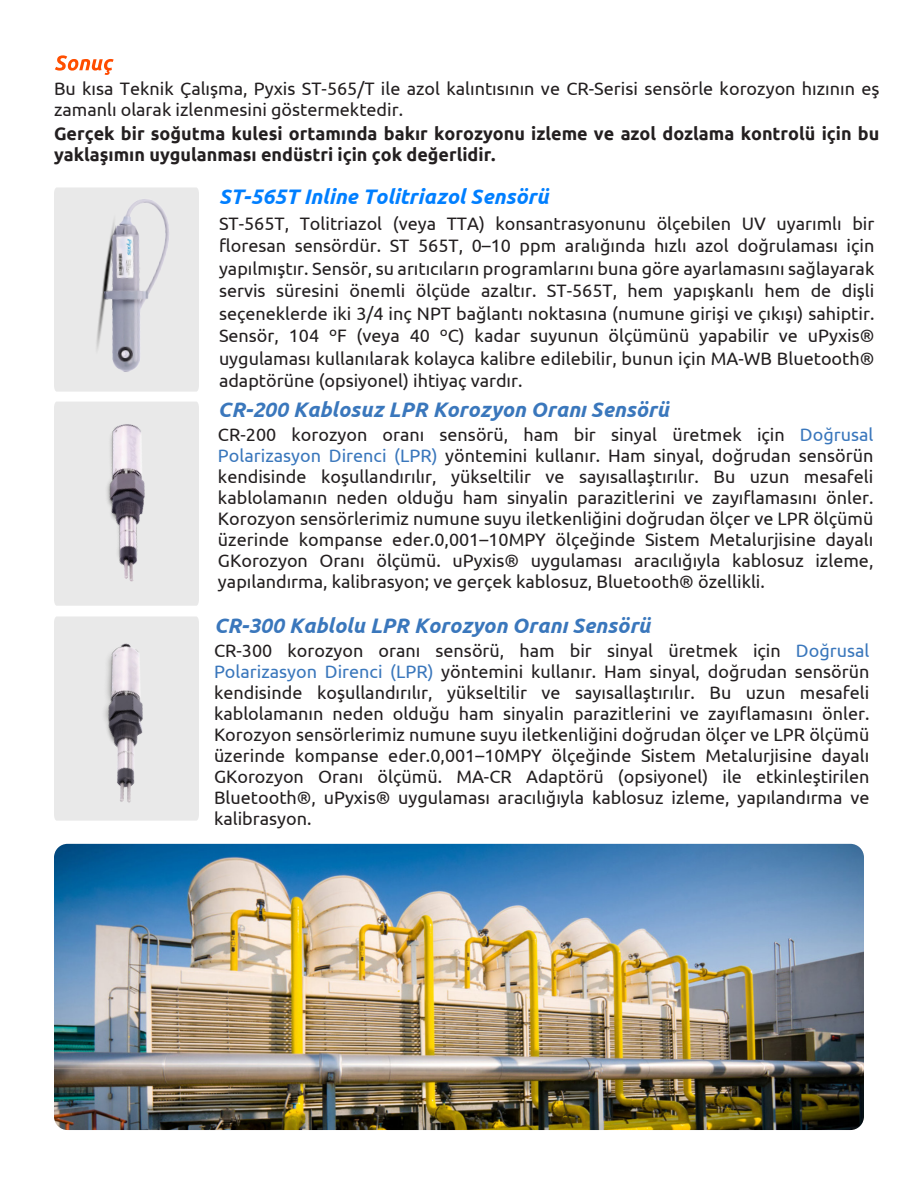
<style>
.page{position:relative;width:918px;height:1188px;background:#fff}
.page>*{position:absolute;margin:0;border:0;box-sizing:border-box;transform-origin:0 0}
.t1{font:italic 700 21px "Ubuntu";color:#3a77bc}
.t2{font:italic 700 21px "Ubuntu";color:#007fff}
.t3{font:18px/21px "Ubuntu";color:#231f20;text-align:justify}
.t4{font:700 18px/21px "Ubuntu";color:#231f20}
.s1{color:#3a77bc}
</style>
<div class="page">
<svg style="left:55px;top:55px;width:59px;height:20px"></svg>
<div style="left:54px;top:188px;width:145px;height:204px;background:#e9e9e9"></div>
<div style="left:54px;top:402px;width:145px;height:204px;background:#e9e9e9"></div>
<div style="left:54px;top:616px;width:145px;height:205px;background:#e9e9e9"></div>
<img style="left:54px;top:844px;width:810px;height:286px;border-radius:14px">
<img style="left:83px;top:190px;width:93px;height:201px">
<img style="left:54px;top:410px;width:145px;height:181px">
<img style="left:54px;top:631px;width:145px;height:182px">
<p class="t3" style="left:54px;top:79px;width:827px">Bu kısa Teknik Çalışma, Pyxis ST-565/T ile azol kalıntısının ve CR-Serisi sensörle korozyon hızının eş zamanlı olarak izlenmesini göstermektedir.</p>
<p class="t4" style="left:54px;top:125px;width:827px">Gerçek bir soğutma kulesi ortamında bakır korozyonu izleme ve azol dozlama kontrolü için bu yaklaşımın uygulanması endüstri için çok değerlidir.</p>
<p class="t2" style="left:219px;top:188px;width:331px">ST-565T Inline Tolitriazol Sensörü</p>
<p class="t3" style="left:219px;top:213px;width:657px;line-height:22.5px">ST-565T, Tolitriazol (veya TTA) konsantrasyonunu ölçebilen UV uyarımlı bir floresan sensördür. ST 565T, 0–10 ppm aralığında hızlı azol doğrulaması için yapılmıştır. Sensör, su arıtıcıların programlarını buna göre ayarlamasını sağlayarak servis süresini önemli ölçüde azaltır. ST-565T, hem yapışkanlı hem de dişli seçeneklerde iki 3/4 inç NPT bağlantı noktasına (numune girişi ve çıkışı) sahiptir.<br>Sensör, 104 ºF (veya 40 ºC) kadar suyunun ölçümünü yapabilir ve uPyxis® uygulaması kullanılarak kolayca kalibre edilebilir, bunun için MA-WB Bluetooth® adaptörüne (opsiyonel) ihtiyaç vardır.</p>
<p class="t1" style="left:218px;top:401px;width:453px">CR-200 Kablosuz LPR Korozyon Oranı Sensörü</p>
<p class="t3" style="left:218px;top:426px;width:657px">CR-200 korozyon oranı sensörü, ham bir sinyal üretmek için <span class="s1">Doğrusal Polarizasyon Direnci (LPR)</span> yöntemini kullanır. Ham sinyal, doğrudan sensörün kendisinde koşullandırılır, yükseltilir ve sayısallaştırılır. Bu uzun mesafeli kablolamanın neden olduğu ham sinyalin parazitlerini ve zayıflamasını önler.<br>Korozyon sensörlerimiz numune suyu iletkenliğini doğrudan ölçer ve LPR ölçümü üzerinde kompanse eder.0,001–10MPY ölçeğinde Sistem Metalurjisine dayalı GKorozyon Oranı ölçümü. uPyxis® uygulaması aracılığıyla kablosuz izleme, yapılandırma, kalibrasyon; ve gerçek kablosuz, Bluetooth® özellikli.</p>
<p class="t1" style="left:214px;top:617px;width:438px">CR-300 Kablolu LPR Korozyon Oranı Sensörü</p>
<p class="t3" style="left:214px;top:642px;width:657px">CR-300 korozyon oranı sensörü, ham bir sinyal üretmek için <span class="s1">Doğrusal Polarizasyon Direnci (LPR)</span> yöntemini kullanır. Ham sinyal, doğrudan sensörün kendisinde koşullandırılır, yükseltilir ve sayısallaştırılır. Bu uzun mesafeli kablolamanın neden olduğu ham sinyalin parazitlerini ve zayıflamasını önler.<br>Korozyon sensörlerimiz numune suyu iletkenliğini doğrudan ölçer ve LPR ölçümü üzerinde kompanse eder.0,001–10MPY ölçeğinde Sistem Metalurjisine dayalı GKorozyon Oranı ölçümü. MA-CR Adaptörü (opsiyonel) ile etkinleştirilen Bluetooth®, uPyxis® uygulaması aracılığıyla kablosuz izleme, yapılandırma ve kalibrasyon.</p>
</div>
